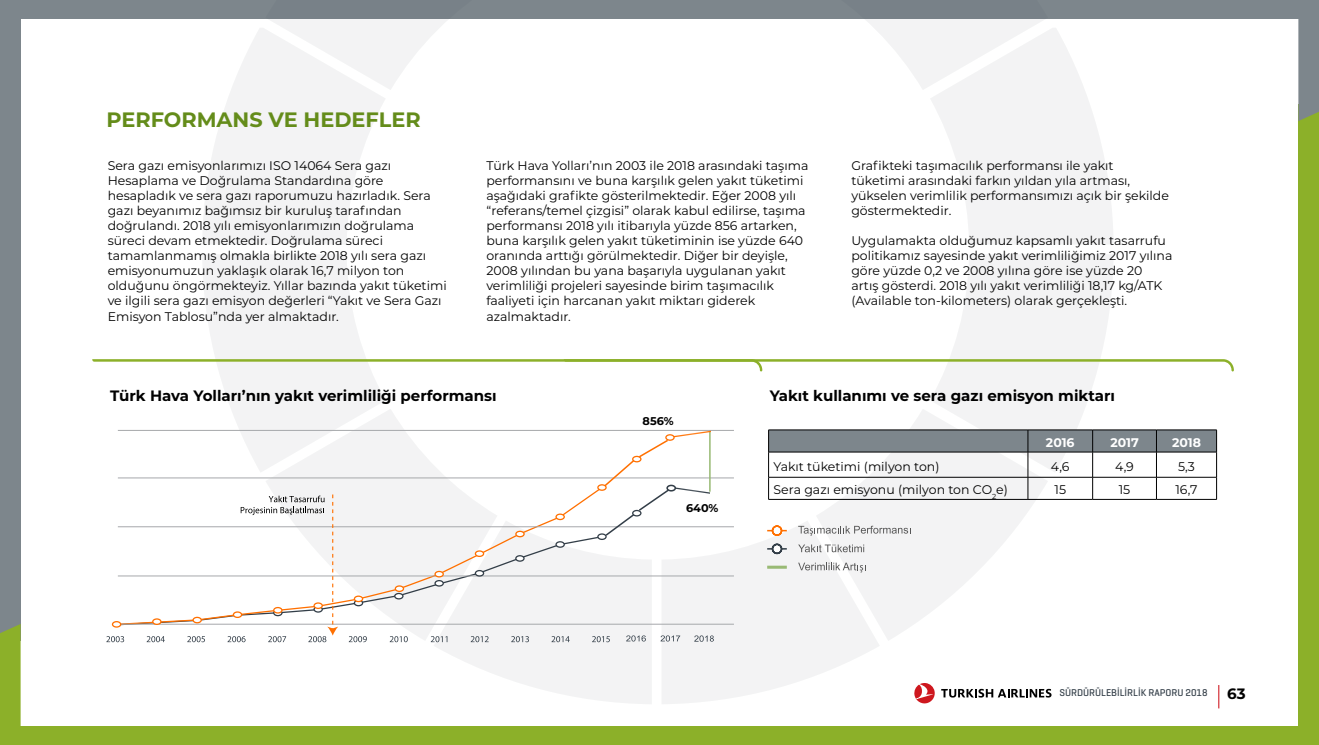
<style>
.page{position:relative;width:1319px;height:745px;background:#fff}
.page>*{position:absolute;margin:0;border:0;box-sizing:border-box;transform-origin:0 0}
.t1{font:700 20.75px "Montserrat";color:#648c1a}
.t2{font:700 15px "Montserrat";color:#000}
.t3{font:12.5px/15px "Montserrat";color:#000}
.t4{font:700 12.5px "Montserrat";color:#fff}
.t5{font:700 11.25px "Montserrat";color:#000}
.t6{font:500 10px "Geogrotesque";color:#333e48}
</style>
<div class="page">
<div style="left:1298px;top:104px;width:20px;height:640px;background:#8cb029"></div>
<div style="left:0;top:0;width:21px;height:640px;background:#7d868c"></div>
<div style="left:0;top:0;width:1318px;height:19px;background:#7d868c"></div>
<div style="left:0;top:725px;width:1318px;height:19px;background:#8cb029"></div>
<svg style="left:1298px;top:19px;width:20px;height:102px;background:#7f8989"></svg>
<svg style="left:0;top:624px;width:21px;height:102px;background:#8daf30"></svg>
<hr style="left:1217px;top:684px;width:2px;height:24px;background:#ce171e">
<svg style="left:914px;top:683px;width:21px;height:20px"></svg>
<svg style="left:941px;top:688px;width:110px;height:9px"></svg>
<svg style="left:865px;top:19px;width:179px;height:70px"></svg>
<svg style="left:433px;top:555px;width:218px;height:148px;fill:#f3f3f4"></svg>
<svg style="left:817px;top:410px;width:218px;height:230px;fill:#f3f3f4"></svg>
<svg style="left:265px;top:409px;width:232px;height:231px"></svg>
<svg style="left:269px;top:19px;width:179px;height:71px"></svg>
<svg style="left:661px;top:520px;width:218px;height:183px;fill:#f3f3f4"></svg>
<svg style="left:202px;top:255px;width:184px;height:217px;fill:#f3f3f4"></svg>
<svg style="left:202px;top:28px;width:184px;height:216px;fill:#f3f3f4"></svg>
<svg style="left:929px;top:255px;width:184px;height:174px;fill:#f3f3f4"></svg>
<svg style="left:929px;top:28px;width:184px;height:216px;fill:#f3f3f4"></svg>
<svg style="left:626px;top:635px;width:19px;height:6px"></svg>
<svg style="left:660px;top:635px;width:20px;height:6px"></svg>
<svg style="left:118px;top:485px;width:485px;height:140px"></svg>
<hr style="left:118px;top:623px;width:615px;height:1px;background:#a6a8ab">
<hr style="left:118px;top:575px;width:615px;height:1px;background:#a6a8ab">
<hr style="left:118px;top:526px;width:615px;height:1px;background:#a6a8ab">
<hr style="left:118px;top:477px;width:615px;height:1px;background:#a6a8ab">
<svg style="left:187px;top:636px;width:18px;height:5px"></svg>
<svg style="left:147px;top:636px;width:18px;height:5px"></svg>
<svg style="left:106px;top:636px;width:18px;height:5px"></svg>
<svg style="left:349px;top:635px;width:18px;height:6px"></svg>
<svg style="left:389px;top:635px;width:19px;height:6px"></svg>
<svg style="left:431px;top:635px;width:16px;height:6px"></svg>
<svg style="left:470px;top:635px;width:18px;height:6px"></svg>
<svg style="left:511px;top:635px;width:18px;height:6px"></svg>
<svg style="left:551px;top:635px;width:18px;height:6px"></svg>
<svg style="left:592px;top:635px;width:17px;height:6px"></svg>
<svg style="left:354px;top:600px;width:8px;height:5px"></svg>
<div style="left:354px;top:599px;width:9px;height:7px;border:1px solid #333e48;border-radius:50%"></div>
<svg style="left:394px;top:593px;width:9px;height:5px"></svg>
<div style="left:394px;top:592px;width:9px;height:7px;border:1px solid #333e48;border-radius:50%"></div>
<svg style="left:435px;top:580px;width:8px;height:5px"></svg>
<div style="left:434px;top:579px;width:10px;height:7px;border:1px solid #333e48;border-radius:50%"></div>
<svg style="left:475px;top:570px;width:8px;height:5px"></svg>
<div style="left:474px;top:569px;width:10px;height:7px;border:1px solid #333e48;border-radius:50%"></div>
<svg style="left:515px;top:555px;width:9px;height:5px"></svg>
<div style="left:515px;top:554px;width:9px;height:7px;border:1px solid #333e48;border-radius:50%"></div>
<svg style="left:556px;top:541px;width:8px;height:6px"></svg>
<div style="left:555px;top:541px;width:10px;height:6px;border:1px solid #333e48;border-radius:50%"></div>
<div style="left:112px;top:620px;width:9px;height:7px;border:1px solid #ff7000;border-radius:50%"></div>
<div style="left:153px;top:618px;width:8px;height:6px;background:#fff;border-radius:50%"></div>
<div style="left:152px;top:618px;width:9px;height:6px;border:1px solid #ff7000;border-radius:50%"></div>
<svg style="left:193px;top:617px;width:8px;height:5px"></svg>
<div style="left:192px;top:616px;width:10px;height:7px;border:1px solid #ff7000;border-radius:50%"></div>
<div style="left:354px;top:595px;width:9px;height:6px;border:1px solid #ff7000;border-radius:50%"></div>
<svg style="left:395px;top:585px;width:8px;height:6px"></svg>
<div style="left:394px;top:585px;width:10px;height:6px;border:1px solid #ff7000;border-radius:50%"></div>
<svg style="left:475px;top:550px;width:8px;height:6px"></svg>
<div style="left:474px;top:550px;width:10px;height:6px;border:1px solid #ff7000;border-radius:50%"></div>
<svg style="left:435px;top:571px;width:8px;height:5px"></svg>
<div style="left:434px;top:570px;width:10px;height:7px;border:1px solid #ff7000;border-radius:50%"></div>
<svg style="left:516px;top:531px;width:8px;height:5px"></svg>
<div style="left:515px;top:530px;width:9px;height:7px;border:1px solid #ff7000;border-radius:50%"></div>
<svg style="left:556px;top:514px;width:8px;height:5px"></svg>
<div style="left:555px;top:513px;width:10px;height:7px;border:1px solid #ff7000;border-radius:50%"></div>
<svg style="left:227px;top:494px;width:111px;height:147px"></svg>
<svg style="left:798px;top:525px;width:112px;height:10px"></svg>
<svg style="left:798px;top:544px;width:66px;height:8px"></svg>
<svg style="left:798px;top:562px;width:67px;height:10px"></svg>
<svg style="left:767px;top:524px;width:19px;height:12px"></svg>
<svg style="left:767px;top:542px;width:19px;height:12px"></svg>
<hr style="left:767px;top:565px;width:19px;height:3px;background:#99ba75">
<hr style="left:118px;top:430px;width:615px;height:1px;background:#a6a8ab">
<svg style="left:768px;top:429px;width:449px;height:70px"></svg>
<hr style="left:768px;top:499px;width:259px;height:1px;background:#000">
<hr style="left:1027px;top:499px;width:65px;height:1px;background:#000">
<hr style="left:1092px;top:499px;width:64px;height:1px;background:#000">
<hr style="left:1156px;top:499px;width:60px;height:1px;background:#000">
<svg style="left:92px;top:359px;width:1141px;height:12px"></svg>
<svg style="left:694px;top:635px;width:19px;height:6px"></svg>
<svg style="left:596px;top:430px;width:116px;height:110px"></svg>
<h1 class="t1" style="left:106px;top:104px;width:316px">PERFORMANS VE HEDEFLER</h1>
<p class="t3" style="left:108px;top:158px;width:340px">Sera gazı emisyonlarımızı ISO 14064 Sera gazı Hesaplama ve Doğrulama Standardına göre hesapladık ve sera gazı raporumuzu hazırladık. Sera gazı beyanımız bağımsız bir kuruluş tarafından doğrulandı. 2018 yılı emisyonlarımızın doğrulama süreci devam etmektedir. Doğrulama süreci tamamlanmamış olmakla birlikte 2018 yılı sera gazı emisyonumuzun yaklaşık olarak 16,7 milyon ton olduğunu öngörmekteyiz. Yıllar bazında yakıt tüketimi ve ilgili sera gazı emisyon değerleri “Yakıt ve Sera Gazı Emisyon Tablosu”nda yer almaktadır.</p>
<p class="t3" style="left:486px;top:158px;width:323px">Türk Hava Yolları’nın 2003 ile 2018 arasındaki taşıma performansını ve buna karşılık gelen yakıt tüketimi aşağıdaki grafikte gösterilmektedir. Eğer 2008 yılı “referans/temel çizgisi” olarak kabul edilirse, taşıma performansı 2018 yılı itibarıyla yüzde 856 artarken, buna karşılık gelen yakıt tüketiminin ise yüzde 640 oranında arttığı görülmektedir. Diğer bir deyişle, 2008 yılından bu yana başarıyla uygulanan yakıt verimliliği projeleri sayesinde birim taşımacılık faaliyeti için harcanan yakıt miktarı giderek azalmaktadır.</p>
<p class="t3" style="left:851px;top:158px;width:319px">Grafikteki taşımacılık performansı ile yakıt tüketimi arasındaki farkın yıldan yıla artması, yükselen verimlilik performansımızı açık bir şekilde göstermektedir.</p>
<p class="t3" style="left:851px;top:233px;width:322px">Uygulamakta olduğumuz kapsamlı yakıt tasarrufu politikamız sayesinde yakıt verimliliğimiz 2017 yılına göre yüzde 0,2 ve 2008 yılına göre ise yüzde 20 artış gösterdi. 2018 yılı yakıt verimliliği 18,17 kg/ATK (Available ton-kilometers) olarak gerçekleşti.</p>
<p class="t2" style="left:110px;top:384px;width:388px">Türk Hava Yolları’nın yakıt verimliliği performansı</p>
<p class="t2" style="left:769px;top:384px;width:347px">Yakıt kullanımı ve sera gazı emisyon miktarı</p>
<p class="t4" style="left:1045px;top:433px;width:30px">2016</p>
<p class="t4" style="left:1110px;top:433px;width:30px">2017</p>
<p class="t4" style="left:1171px;top:433px;width:30px">2018</p>
<p class="t3" style="left:773px;top:458px;width:167px">Yakıt tüketimi (milyon ton)</p>
<p class="t3" style="left:1050px;top:458px;width:20px">4,6</p>
<p class="t3" style="left:1114px;top:458px;width:20px">4,9</p>
<p class="t3" style="left:1177px;top:458px;width:18px">5,3</p>
<p class="t3" style="left:773px;top:481px;width:236px">Sera gazı emisyonu (milyon ton CO<sub>2</sub>e)</p>
<p class="t3" style="left:1054px;top:481px;width:13px">15</p>
<p class="t3" style="left:1118px;top:481px;width:13px">15</p>
<p class="t3" style="left:1175px;top:481px;width:24px">16,7</p>
<p class="t5" style="left:642px;top:412px;width:32px">856%</p>
<p class="t5" style="left:686px;top:499px;width:34px">640%</p>
<p class="t6" style="left:1059px;top:686px;width:150px">SÜRDÜRÜLEBİLİRLİK RAPORU 2018</p>
<p class="t2" style="left:1226px;top:682px;width:20px">63</p>
</div>
